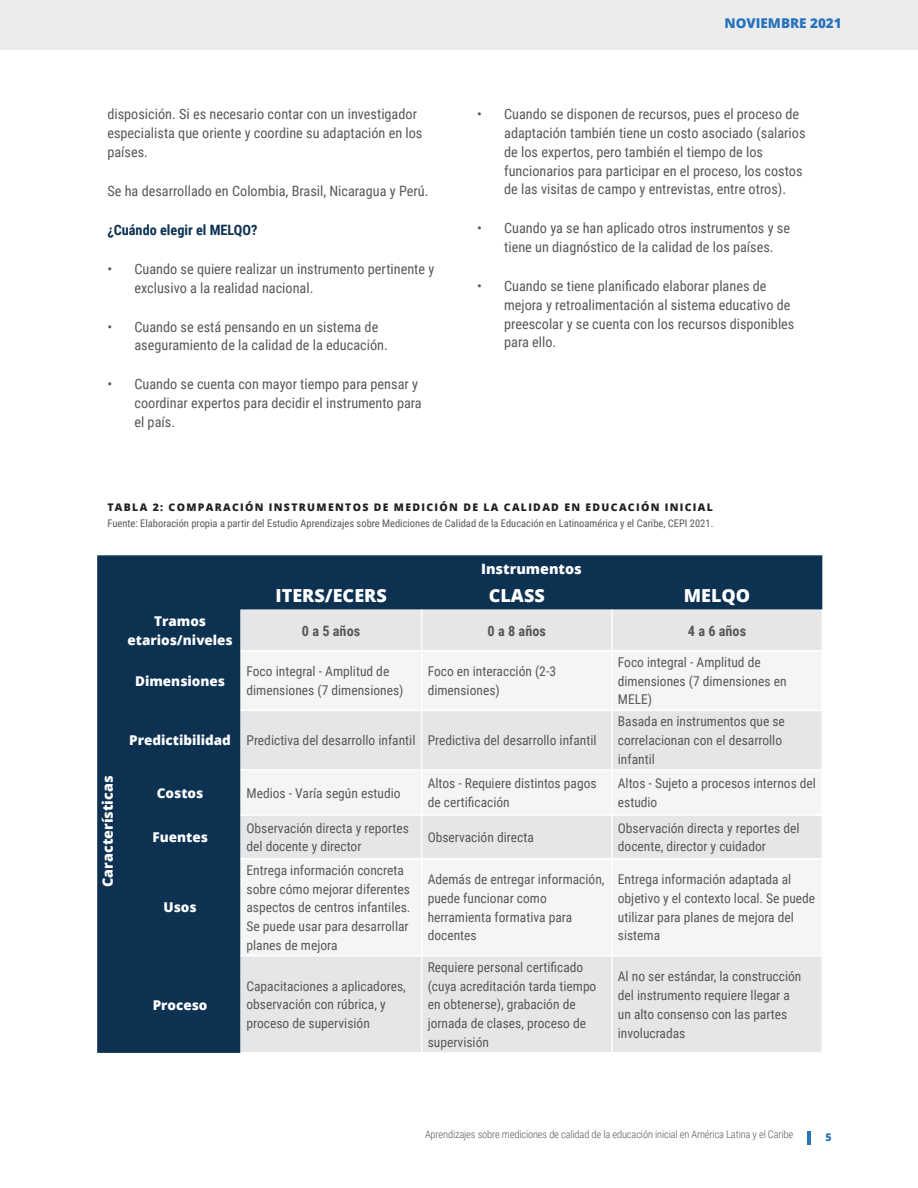
<style>
.page{position:relative;width:918px;height:1188px;background:#fff}
.page>*{position:absolute;margin:0;border:0;box-sizing:border-box;transform-origin:0 0}
.Content_-_Subhead_2{font:800 18px "Open Sans";color:#fff}
.Content_-_Body_text{font:14.25px/18.8px "Roboto Condensed";color:#57585a}
.Content_-_Body_text-2{font:700 14.25px "Roboto Condensed";color:#0c3151}
.Content_-_Body_text-3{font:700 14.25px "Roboto Condensed";color:#57585a}
.Content_-_Subhead_2-2{font:800 14.25px "Open Sans";color:#fff}
.Content_-_Body_text-4{font:800 14.25px "Open Sans";color:#fff}
.Content_-_Body_text-5{font:13.5px/18.8px "Roboto Condensed";color:#57585a}
.Content_-_Body_text-6{font:800 13.5px/18.8px "Open Sans";color:#fff;text-align:center}
.t1{font:800 13.5px "Open Sans";color:#2873ba}
.Content_-_Source{font:10.5px "Roboto Condensed";color:#57585a}
.t2{font:300 10.5px "Roboto Condensed";letter-spacing:-.015em;color:#57585a}
.Content_-_Figures_ti{font:800 10.5px "Open Sans";letter-spacing:.125em;color:#231f20}
.t3{font:800 10.5px "Open Sans";color:#2873ba}
</style>
<div class="page">
<div style="left:0;top:0;width:918px;height:50px;background:#ececed"></div>
<hr style="left:808px;top:1131px;width:3px;height:14px;background:#2873ba">
<div style="left:97px;top:555px;width:725px;height:498px;background:#0c3151"></div>
<div style="left:241px;top:610px;width:581px;height:442px;background:#e5e6e8"></div>
<svg style="left:241px;top:651px;width:581px;height:304px;fill:#f4f5f5"></svg>
<hr style="left:421px;top:610px;width:1px;height:40px;background:#fff">
<hr style="left:611px;top:610px;width:2px;height:40px;background:#fff">
<hr style="left:241px;top:650px;width:181px;height:1px;background:#fff">
<hr style="left:422px;top:650px;width:190px;height:1px;background:#fff">
<hr style="left:421px;top:651px;width:1px;height:59px;background:#fff">
<hr style="left:612px;top:650px;width:211px;height:1px;background:#fff">
<hr style="left:611px;top:651px;width:2px;height:59px;background:#fff">
<hr style="left:241px;top:710px;width:181px;height:1px;background:#fff">
<hr style="left:422px;top:710px;width:190px;height:1px;background:#fff">
<hr style="left:421px;top:711px;width:1px;height:58px;background:#fff">
<hr style="left:612px;top:710px;width:211px;height:1px;background:#fff">
<hr style="left:611px;top:711px;width:2px;height:58px;background:#fff">
<hr style="left:241px;top:769px;width:181px;height:2px;background:#fff">
<hr style="left:422px;top:769px;width:190px;height:2px;background:#fff">
<hr style="left:421px;top:771px;width:1px;height:43px;background:#fff">
<hr style="left:612px;top:769px;width:211px;height:2px;background:#fff">
<hr style="left:611px;top:771px;width:2px;height:43px;background:#fff">
<hr style="left:241px;top:814px;width:181px;height:2px;background:#fff">
<hr style="left:422px;top:814px;width:190px;height:2px;background:#fff">
<hr style="left:421px;top:816px;width:1px;height:42px;background:#fff">
<hr style="left:612px;top:814px;width:211px;height:2px;background:#fff">
<hr style="left:611px;top:816px;width:2px;height:42px;background:#fff">
<hr style="left:241px;top:858px;width:181px;height:1px;background:#fff">
<hr style="left:422px;top:858px;width:190px;height:1px;background:#fff">
<hr style="left:421px;top:859px;width:1px;height:96px;background:#fff">
<hr style="left:612px;top:858px;width:211px;height:1px;background:#fff">
<hr style="left:611px;top:859px;width:2px;height:96px;background:#fff">
<hr style="left:241px;top:955px;width:181px;height:2px;background:#fff">
<hr style="left:422px;top:955px;width:190px;height:2px;background:#fff">
<hr style="left:421px;top:957px;width:1px;height:95px;background:#fff">
<hr style="left:612px;top:955px;width:211px;height:2px;background:#fff">
<hr style="left:611px;top:957px;width:2px;height:95px;background:#fff">
<hr style="left:241px;top:1052px;width:181px;height:2px;background:#fff">
<hr style="left:422px;top:1052px;width:190px;height:2px;background:#fff">
<hr style="left:612px;top:1052px;width:211px;height:2px;background:#fff">
<p class="Content_-_Body_text" style="left:107px;top:104px;width:317px">disposición. Si es necesario contar con un investigador especialista que oriente y coordine su adaptación en los países.</p>
<p class="Content_-_Body_text" style="left:107px;top:181px;width:322px">Se ha desarrollado en Colombia, Brasil, Nicaragua y Perú.</p>
<p class="Content_-_Body_text-2" style="left:107px;top:220px;width:152px">¿Cuándo elegir el MELQO?</p>
<p class="Content_-_Body_text" style="left:134px;top:259px;width:301px;text-indent:-27px">• Cuando se quiere realizar un instrumento pertinente y exclusivo a la realidad nacional.</p>
<p class="Content_-_Body_text" style="left:134px;top:317px;width:255px;text-indent:-27px">• Cuando se está pensando en un sistema de aseguramiento de la calidad de la educación.</p>
<p class="Content_-_Body_text" style="left:134px;top:374px;width:289px;text-indent:-27px">• Cuando se cuenta con mayor tiempo para pensar y coordinar expertos para decidir el instrumento para el país.</p>
<p class="t1" style="left:724px;top:13px;width:119px">NOVIEMBRE 2021</p>
<p class="Content_-_Body_text" style="left:504px;top:104px;width:303px;text-indent:-27px">• Cuando se disponen de recursos, pues el proceso de adaptación también tiene un costo asociado (salarios de los expertos, pero también el tiempo de los funcionarios para participar en el proceso, los costos de las visitas de campo y entrevistas, entre otros).</p>
<p class="Content_-_Body_text" style="left:504px;top:218px;width:287px;text-indent:-27px">• Cuando ya se han aplicado otros instrumentos y se tiene un diagnóstico de la calidad de los países.</p>
<p class="Content_-_Body_text" style="left:504px;top:276px;width:292px;text-indent:-27px">• Cuando se tiene planificado elaborar planes de mejora y retroalimentación al sistema educativo de preescolar y se cuenta con los recursos disponibles para ello.</p>
<p class="Content_-_Figures_ti" style="left:107px;top:499px;width:607px">TABLA 2: COMPARACIÓN INSTRUMENTOS DE MEDICIÓN DE LA CALIDAD EN EDUCACIÓN INICIAL</p>
<p class="Content_-_Source" style="left:107px;top:516px;width:608px">Fuente: Elaboración propia a partir del Estudio Aprendizajes sobre Mediciones de Calidad de la Educación en Latinoamérica y el Caribe, CEPI 2021.</p>
<p class="Content_-_Body_text-4" style="left:481px;top:558px;width:102px">Instrumentos</p>
<p class="Content_-_Subhead_2" style="left:275px;top:582px;width:113px">ITERS/ECERS</p>
<p class="Content_-_Subhead_2" style="left:489px;top:582px;width:57px">CLASS</p>
<p class="Content_-_Subhead_2" style="left:684px;top:582px;width:68px">MELQO</p>
<p class="Content_-_Body_text-6" style="left:127px;top:611px;width:107px">Tramos etarios/niveles</p>
<p class="Content_-_Body_text-3" style="left:302px;top:620px;width:60px">0 a 5 años</p>
<p class="Content_-_Body_text-3" style="left:488px;top:620px;width:60px">0 a 8 años</p>
<p class="Content_-_Body_text-3" style="left:688px;top:620px;width:60px">4 a 6 años</p>
<p class="Content_-_Body_text-6" style="left:135px;top:671px;width:91px">Dimensiones</p>
<p class="Content_-_Body_text-5" style="left:247px;top:662px;width:159px">Foco integral - Amplitud de dimensiones (7 dimensiones)</p>
<p class="Content_-_Body_text-5" style="left:428px;top:662px;width:130px">Foco en interacción (2-3 dimensiones)</p>
<p class="Content_-_Body_text-5" style="left:618px;top:652px;width:170px">Foco integral - Amplitud de dimensiones (7 dimensiones en<br>MELE)</p>
<p class="Content_-_Body_text-6" style="left:129px;top:730px;width:103px">Predictibilidad</p>
<p class="Content_-_Body_text-5" style="left:247px;top:731px;width:170px">Predictiva del desarrollo infantil</p>
<p class="Content_-_Body_text-5" style="left:428px;top:731px;width:170px">Predictiva del desarrollo infantil</p>
<p class="Content_-_Body_text-5" style="left:618px;top:712px;width:169px">Basada en instrumentos que se correlacionan con el desarrollo infantil</p>
<p class="Content_-_Subhead_2-2" style="left:97px;top:887px;width:112px;rotate:-90deg">Características</p>
<p class="Content_-_Body_text-6" style="left:157px;top:783px;width:48px">Costos</p>
<p class="Content_-_Body_text-5" style="left:247px;top:783px;width:156px">Medios - Varía según estudio</p>
<p class="Content_-_Body_text-5" style="left:428px;top:774px;width:170px">Altos - Requiere distintos pagos de certificación</p>
<p class="Content_-_Body_text-5" style="left:618px;top:774px;width:200px">Altos - Sujeto a procesos internos del estudio</p>
<p class="Content_-_Body_text-6" style="left:152px;top:827px;width:57px">Fuentes</p>
<p class="Content_-_Body_text-5" style="left:247px;top:818px;width:164px">Observación directa y reportes del docente y director</p>
<p class="Content_-_Body_text-5" style="left:428px;top:827px;width:108px">Observación directa</p>
<p class="Content_-_Body_text-5" style="left:618px;top:818px;width:183px">Observación directa y reportes del docente, director y cuidador</p>
<p class="Content_-_Body_text-6" style="left:164px;top:897px;width:35px">Usos</p>
<p class="Content_-_Body_text-6" style="left:153px;top:995px;width:56px">Proceso</p>
<p class="Content_-_Body_text-5" style="left:247px;top:860px;width:165px">Entrega información concreta sobre cómo mejorar diferentes aspectos de centros infantiles.<br>Se puede usar para desarrollar planes de mejora</p>
<p class="Content_-_Body_text-5" style="left:428px;top:869px;width:178px">Además de entregar información, puede funcionar como herramienta formativa para docentes</p>
<p class="Content_-_Body_text-5" style="left:618px;top:869px;width:199px">Entrega información adaptada al objetivo y el contexto local. Se puede utilizar para planes de mejora del sistema</p>
<p class="Content_-_Body_text-5" style="left:247px;top:976px;width:161px">Capacitaciones a aplicadores, observación con rúbrica, y proceso de supervisión</p>
<p class="Content_-_Body_text-5" style="left:428px;top:957px;width:170px">Requiere personal certificado (cuya acreditación tarda tiempo en obtenerse), grabación de jornada de clases, proceso de supervisión</p>
<p class="Content_-_Body_text-5" style="left:618px;top:967px;width:185px">Al no ser estándar, la construcción del instrumento requiere llegar a un alto consenso con las partes involucradas</p>
<p class="t2" style="left:425px;top:1127px;width:370px">Aprendizajes sobre mediciones de calidad de la educación inicial en América Latina y el Caribe</p>
<p class="t3" style="left:826px;top:1129px;width:8px">5</p>
</div>
